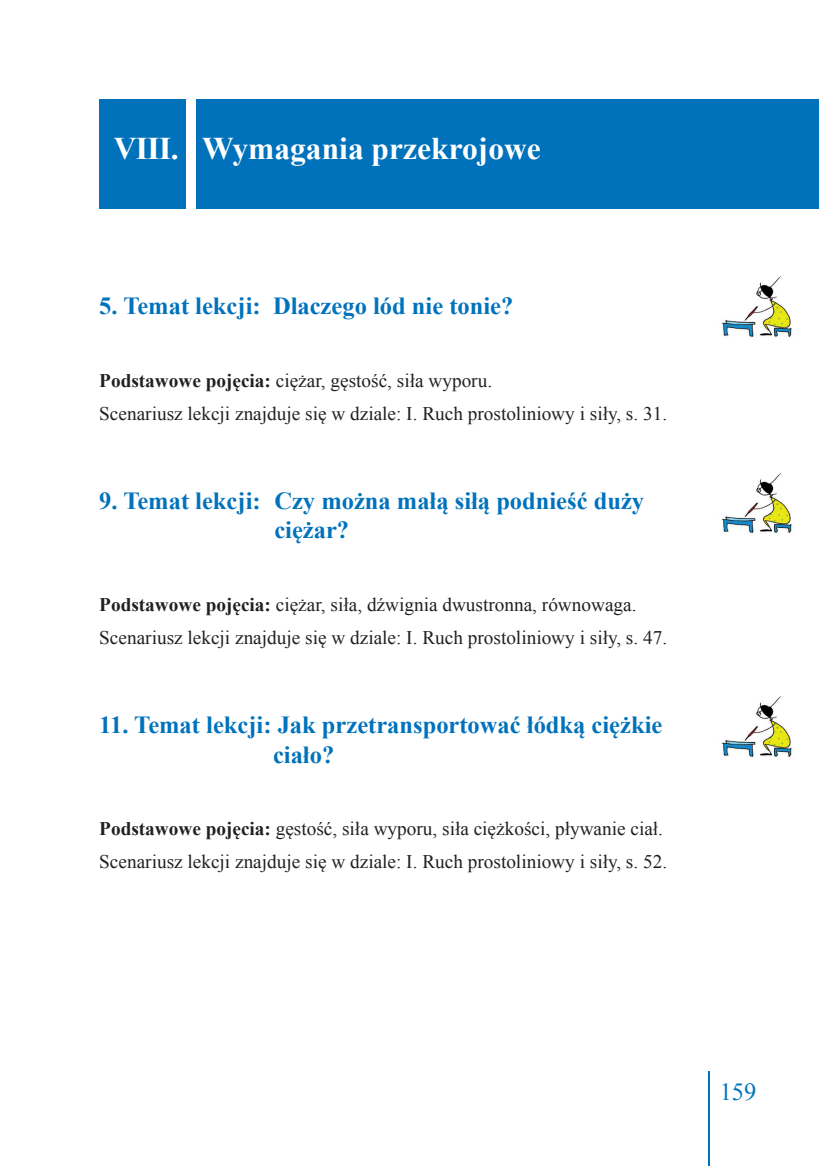
<style>
.page{position:relative;width:819px;height:1166px;background:#fff}
.page>*{position:absolute;margin:0;border:0;box-sizing:border-box;transform-origin:0 0}
.t1{font:700 31.5px "Times New Roman";color:#fff}
.t2{font:700 24.5px/29.4px "Times New Roman";color:#0072bc}
.t3{font:24.5px "Times New Roman";color:#0072bc}
.t4{font:19.25px/33.1px "Times New Roman";color:#231f20}
.s1{font-weight:700}
</style>
<div class="page">
<hr style="left:708px;top:1071px;width:1px;height:95px;background:#0072bc">
<div style="left:99px;top:99px;width:720px;height:109px;background:#0072bc"></div>
<div style="left:186px;top:94px;width:10px;height:122px;background:#fff"></div>
<img style="left:722px;top:276px;width:71px;height:62px">
<img style="left:722px;top:473px;width:71px;height:61px">
<img style="left:722px;top:696px;width:71px;height:62px">
<h1 class="t1" style="left:114px;top:126px;width:428px">VIII. Wymagania przekrojowe</h1>
<p class="t2" style="left:99px;top:291px;width:415px">5. Temat lekcji: Dlaczego lód nie tonie?</p>
<p class="t4" style="left:99px;top:364px;width:569px"><span class="s1">Podstawowe pojęcia:</span> ciężar, gęstość, siła wyporu.<br>Scenariusz lekcji znajduje się w dziale: I. Ruch prostoliniowy i siły, s. 31.</p>
<p class="t2" style="left:274px;top:485px;width:371px;text-indent:-175px">9. Temat lekcji: Czy można małą siłą podnieść duży ciężar?</p>
<p class="t4" style="left:99px;top:588px;width:569px"><span class="s1">Podstawowe pojęcia:</span> ciężar, siła, dźwignia dwustronna, równowaga.<br>Scenariusz lekcji znajduje się w dziale: I. Ruch prostoliniowy i siły, s. 47.</p>
<p class="t2" style="left:273px;top:709px;width:391px;text-indent:-174px">11. Temat lekcji: Jak przetransportować łódką ciężkie ciało?</p>
<p class="t4" style="left:99px;top:812px;width:569px"><span class="s1">Podstawowe pojęcia:</span> gęstość, siła wyporu, siła ciężkości, pływanie ciał.<br>Scenariusz lekcji znajduje się w dziale: I. Ruch prostoliniowy i siły, s. 52.</p>
<p class="t3" style="left:719px;top:1075px;width:38px">159</p>
</div>
